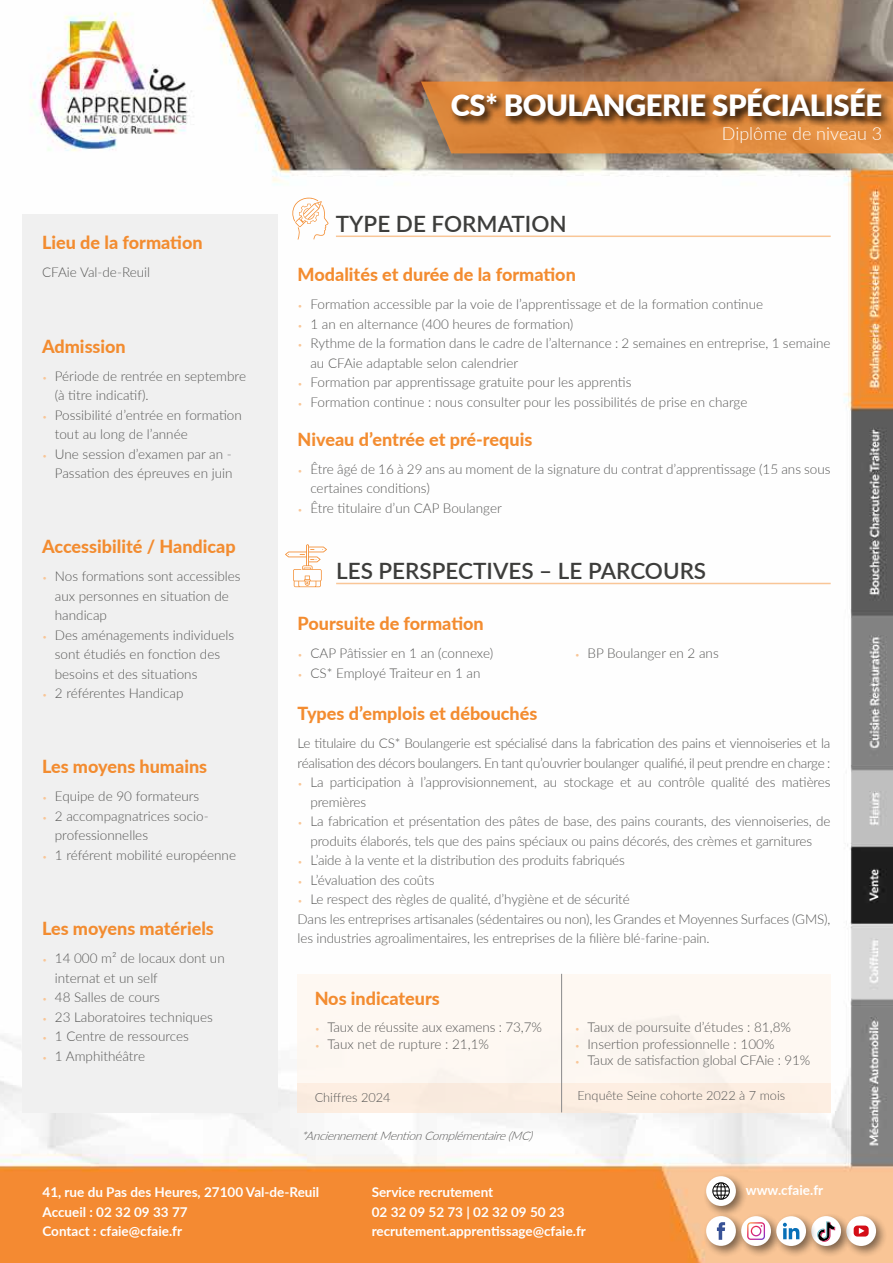
<style>
.page{position:relative;width:893px;height:1263px;background:#fff}
.page>*{position:absolute;margin:0;border:0;box-sizing:border-box;transform-origin:0 0}
.t1{font:900 29.25px "Lato";letter-spacing:-.015em;color:#fff}
.t2{font:600 22.5px "Lato";color:#3d3d3b}
.t3{font:800 18px "Lato";color:#f38c30}
.t4{font:300 18px "Lato";color:#fff}
.t5{font:300 13.5px/19.5px "Lato";letter-spacing:-.005em;color:#575756}
.t6{font:700 13.5px/19.5px "Lato";color:#fff}
.t7{font:300 12.75px "Lato";color:#575756}
.t8{font:italic 300 11.85px "Lato";color:#575756}
.s1{font-size:9px;color:#f9c697}
</style>
<div class="page">
<img style="left:0;top:0;width:893px;height:1263px">
<div style="left:298px;top:974px;width:533px;height:108px;background:#fef6ee"></div>
<div style="left:298px;top:1082px;width:533px;height:30px;background:#fcede0"></div>
<div style="left:22px;top:214px;width:255px;height:898px;background:#f0f0f0"></div>
<hr style="left:336px;top:236px;width:495px;height:1px;background:#f9c697">
<hr style="left:336px;top:583px;width:495px;height:1px;background:#f9c697">
<svg style="left:285px;top:544px;width:42px;height:43px"></svg>
<svg style="left:292px;top:198px;width:37px;height:42px"></svg>
<div style="left:703px;top:1173px;width:45px;height:45px;background:#000;opacity:.5"></div>
<div style="left:706px;top:1176px;width:30px;height:30px;background:#fff;border-radius:50%"></div>
<svg style="left:712px;top:1182px;width:18px;height:18px"></svg>
<div style="left:703px;top:1212px;width:45px;height:46px;background:#000;opacity:.5"></div>
<div style="left:706px;top:1216px;width:30px;height:30px;background:#fff;border-radius:50%"></div>
<svg style="left:717px;top:1222px;width:8px;height:18px"></svg>
<div style="left:843px;top:1213px;width:45px;height:45px;background:#000;opacity:.5"></div>
<div style="left:846px;top:1216px;width:30px;height:30px;background:#fff;border-radius:50%"></div>
<div style="left:854px;top:1225px;width:15px;height:11px;background:#d40d17;border-radius:4px"></div>
<svg style="left:859px;top:1228px;width:5px;height:6px"></svg>
<div style="left:738px;top:1213px;width:45px;height:45px;background:#000;opacity:.5"></div>
<div style="left:741px;top:1216px;width:30px;height:30px;background:#fff;border-radius:50%"></div>
<svg style="left:747px;top:1222px;width:18px;height:18px"></svg>
<div style="left:808px;top:1212px;width:45px;height:46px;background:#000;opacity:.5"></div>
<div style="left:811px;top:1216px;width:30px;height:30px;background:#fff;border-radius:50%"></div>
<svg style="left:818px;top:1221px;width:17px;height:21px"></svg>
<div style="left:773px;top:1213px;width:45px;height:45px;background:#000;opacity:.5"></div>
<div style="left:776px;top:1216px;width:30px;height:30px;background:#fff;border-radius:50%"></div>
<svg style="left:783px;top:1222px;width:16px;height:18px"></svg>
<hr style="left:561px;top:974px;width:1px;height:138px;background:#8a8a8b">
<svg style="left:421px;top:82px;width:472px;height:71px"></svg>
<svg style="left:449px;top:86px;width:443px;height:41px"></svg>
<h1 class="t1" style="left:451px;top:84px;width:433px">CS* BOULANGERIE SPÉCIALISÉE</h1>
<h3 class="t3" style="left:42px;top:229px;width:162px">Lieu de la formation</h3>
<p class="t5" style="left:42px;top:262px;width:110px">CFAie Val-de-Reuil</p>
<h3 class="t3" style="left:42px;top:333px;width:85px">Admission</h3>
<p class="t5" style="left:55px;top:365px;width:193px;text-indent:-13px"><span class="s1">•</span> Période de rentrée en septembre (à titre indicatif).</p>
<p class="t5" style="left:55px;top:404px;width:188px;text-indent:-13px"><span class="s1">•</span> Possibilité d’entrée en formation tout au long de l’année</p>
<p class="t5" style="left:42px;top:443px;width:192px;text-align:right"><span class="s1">•</span> Une session d’examen par an -<br>Passation des épreuves en juin</p>
<h3 class="t3" style="left:42px;top:533px;width:195px">Accessibilité / Handicap</h3>
<p class="t5" style="left:55px;top:566px;width:187px;text-indent:-13px"><span class="s1">•</span> Nos formations sont accessibles aux personnes en situation de handicap</p>
<p class="t5" style="left:55px;top:625px;width:181px;text-indent:-13px"><span class="s1">•</span> Des aménagements individuels sont étudiés en fonction des besoins et des situations</p>
<p class="t5" style="left:42px;top:683px;width:143px"><span class="s1">•</span> 2 référentes Handicap</p>
<h3 class="t3" style="left:42px;top:753px;width:167px">Les moyens humains</h3>
<p class="t5" style="left:42px;top:786px;width:159px"><span class="s1">•</span> Equipe de 90 formateurs</p>
<p class="t5" style="left:55px;top:806px;width:155px;text-indent:-13px"><span class="s1">•</span> 2 accompagnatrices socio&shy;professionnelles</p>
<p class="t5" style="left:42px;top:845px;width:195px"><span class="s1">•</span> 1 référent mobilité européenne</p>
<h3 class="t3" style="left:42px;top:915px;width:173px">Les moyens matériels</h3>
<p class="t5" style="left:55px;top:948px;width:171px;text-indent:-13px"><span class="s1">•</span> 14 000 m² de locaux dont un internat et un self</p>
<p class="t5" style="left:42px;top:987px;width:119px"><span class="s1">•</span> 48 Salles de cours</p>
<p class="t5" style="left:42px;top:1006px;width:172px"><span class="s1">•</span> 23 Laboratoires techniques</p>
<p class="t5" style="left:42px;top:1026px;width:148px"><span class="s1">•</span> 1 Centre de ressources</p>
<p class="t5" style="left:42px;top:1045px;width:104px"><span class="s1">•</span> 1 Amphithéâtre</p>
<h2 class="t2" style="left:336px;top:207px;width:232px">TYPE DE FORMATION</h2>
<h3 class="t4" style="left:722px;top:121px;width:162px">Diplôme de niveau 3</h3>
<h3 class="t3" style="left:298px;top:261px;width:280px">Modalités et durée de la formation</h3>
<p class="t5" style="left:298px;top:294px;width:467px"><span class="s1">•</span> Formation accessible par la voie de l’apprentissage et de la formation continue</p>
<p class="t5" style="left:298px;top:314px;width:277px"><span class="s1">•</span> 1 an en alternance (400 heures de formation)</p>
<p class="t5" style="left:310px;top:333px;width:522px;text-indent:-13px"><span class="s1">•</span> Rythme de la formation dans le cadre de l’alternance : 2 semaines en entreprise, 1 semaine au CFAie adaptable selon calendrier</p>
<p class="t5" style="left:298px;top:372px;width:335px"><span class="s1">•</span> Formation par apprentissage gratuite pour les apprentis</p>
<p class="t5" style="left:298px;top:392px;width:451px"><span class="s1">•</span> Formation continue : nous consulter pour les possibilités de prise en charge</p>
<h3 class="t3" style="left:298px;top:426px;width:236px">Niveau d’entrée et pré-requis</h3>
<p class="t5" style="left:310px;top:458px;width:522px;text-indent:-13px"><span class="s1">•</span> Être âgé de 16 à 29 ans au moment de la signature du contrat d’apprentissage (15 ans sous certaines conditions)</p>
<p class="t5" style="left:298px;top:497px;width:206px"><span class="s1">•</span> Être titulaire d’un CAP Boulanger</p>
<h2 class="t2" style="left:336px;top:555px;width:372px">LES PERSPECTIVES – LE PARCOURS</h2>
<h3 class="t3" style="left:298px;top:610px;width:188px">Poursuite de formation</h3>
<p class="t5" style="left:298px;top:643px;width:197px"><span class="s1">•</span> CAP Pâtissier en 1 an (connexe)</p>
<p class="t5" style="left:298px;top:663px;width:184px"><span class="s1">•</span> CS* Employé Traiteur en 1 an</p>
<p class="t5" style="left:575px;top:643px;width:145px"><span class="s1">•</span> BP Boulanger en 2 ans</p>
<h3 class="t3" style="left:298px;top:700px;width:241px">Types d’emplois et débouchés</h3>
<p class="t5" style="left:298px;top:733px;width:534px">Le titulaire du CS* Boulangerie est spécialisé dans la fabrication des pains et viennoiseries et la réalisation des décors boulangers. En tant qu’ouvrier boulanger qualifié, il peut prendre en charge :</p>
<p class="t5" style="left:310px;top:772px;width:522px;text-indent:-13px"><span class="s1">•</span> La participation à l’approvisionnement, au stockage et au contrôle qualité des matières premières</p>
<p class="t5" style="left:298px;top:811px;width:534px;text-align:center"><span class="s1">•</span> La fabrication et présentation des pâtes de base, des pains courants, des viennoiseries, de produits élaborés, tels que des pains spéciaux ou pains décorés, des crèmes et garnitures</p>
<p class="t5" style="left:298px;top:850px;width:329px"><span class="s1">•</span> L’aide à la vente et la distribution des produits fabriqués</p>
<p class="t5" style="left:298px;top:870px;width:138px"><span class="s1">•</span> L’évaluation des coûts</p>
<p class="t5" style="left:298px;top:889px;width:534px"><span class="s1">•</span> Le respect des règles de qualité, d’hygiène et de sécurité<br>Dans les entreprises artisanales (sédentaires ou non), les Grandes et Moyennes Surfaces (GMS), les industries agroalimentaires, les entreprises de la filière blé-farine-pain.</p>
<h3 class="t3" style="left:315px;top:985px;width:127px">Nos indicateurs</h3>
<p class="t5" style="left:315px;top:1017px;width:229px"><span class="s1">•</span> Taux de réussite aux examens : 73,7%</p>
<p class="t5" style="left:315px;top:1034px;width:176px"><span class="s1">•</span> Taux net de rupture : 21,1%</p>
<p class="t5" style="left:575px;top:1017px;width:218px"><span class="s1">•</span> Taux de poursuite d’études : 81,8%</p>
<p class="t5" style="left:575px;top:1034px;width:201px"><span class="s1">•</span> Insertion professionnelle : 100%</p>
<p class="t5" style="left:575px;top:1050px;width:237px"><span class="s1">•</span> Taux de satisfaction global CFAie : 91%</p>
<p class="t7" style="left:315px;top:1088px;width:77px">Chiffres 2024</p>
<p class="t7" style="left:577px;top:1087px;width:209px">Enquête Seine cohorte 2022 à 7 mois</p>
<p class="t8" style="left:301px;top:1127px;width:237px">*AnciennementMentionComplémentaire(MC)</p>
<p class="t6" style="left:43px;top:1182px;width:278px">41, rue du Pas des Heures, 27100 Val-de-Reuil<br>Accueil : 02 32 09 33 77<br>Contact : cfaie@cfaie.fr</p>
<p class="t6" style="left:372px;top:1182px;width:216px">Service recrutement<br>02 32 09 52 73 | 02 32 09 50 23 recrutement.apprentissage@cfaie.fr</p>
<p class="t6" style="left:746px;top:1180px;width:79px">www.cfaie.fr</p>
</div>
